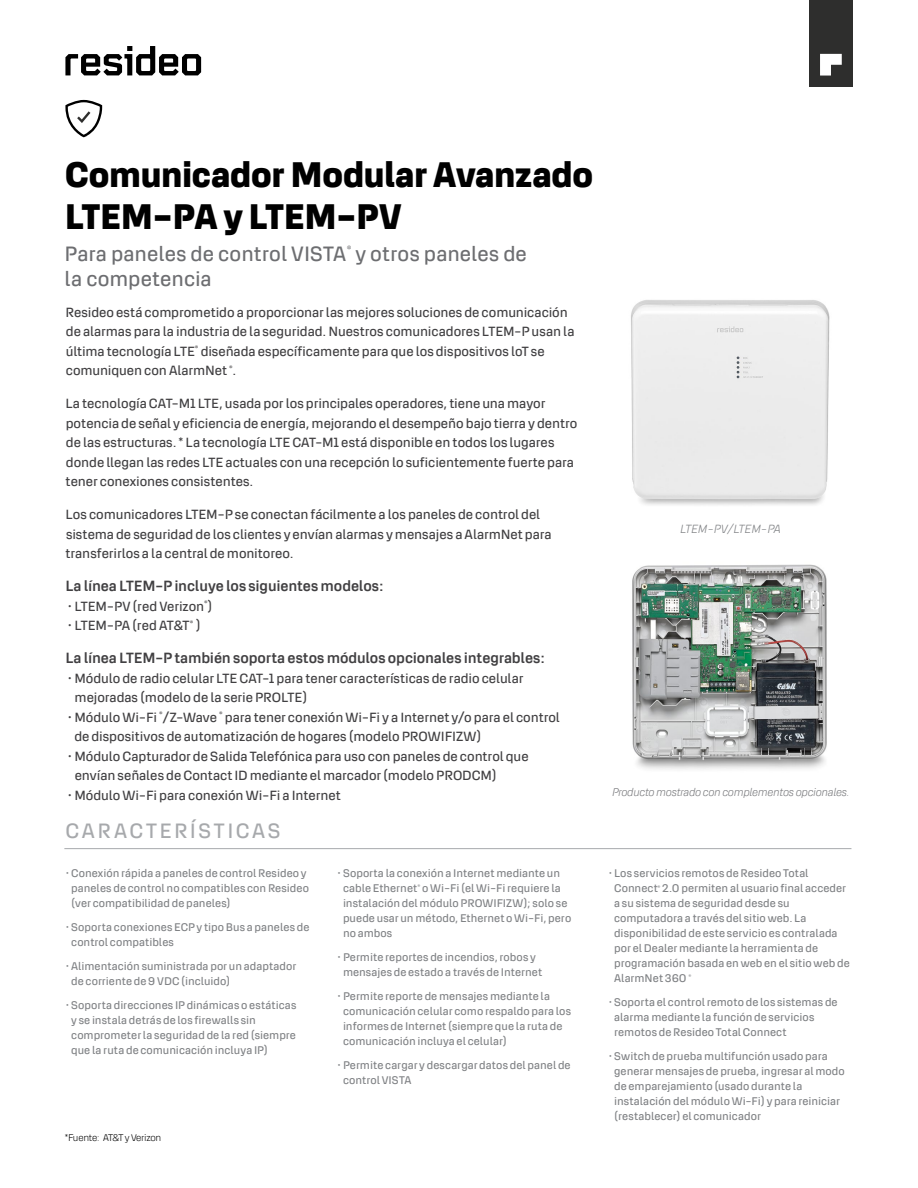
<style>
.page{position:relative;width:918px;height:1188px;background:#fff}
.page>*{position:absolute;margin:0;border:0;box-sizing:border-box;transform-origin:0 0}
.t1{font:900 36px/42px "Abloy Sans";letter-spacing:-.01em;color:#000}
.t2{font:21px/25.5px "Abloy Sans";letter-spacing:.005em;color:#6d6e71}
.t3{font:21px "Abloy Sans";letter-spacing:.125em;color:#a7a9ac}
.t4{font:500 15px "Abloy Sans";letter-spacing:-.01em;color:#414042}
.t5{font:13.5px/19.5px "Abloy Sans";letter-spacing:-.005em;color:#414042}
.t6{font:italic 300 12px "Abloy Sans";color:#808285}
.t7{font:11.25px/15px "Abloy Sans";letter-spacing:.005em;color:#808285}
.t8{font:italic 300 11.25px "Abloy Sans";letter-spacing:-.025em;color:#77787b}
.t9{font:300 9.75px "Abloy Sans";letter-spacing:-.025em;color:#000}
</style>
<div class="page">
<img style="left:631px;top:300px;width:199px;height:205px">
<img style="left:632px;top:564px;width:195px;height:206px">
<hr style="left:64px;top:848px;width:787px;height:1px;background:#a7a9ac">
<svg style="left:65px;top:100px;width:37px;height:37px"></svg>
<svg style="left:65px;top:46px;width:136px;height:29px"></svg>
<div style="left:809px;top:0;width:44px;height:86px;background:#2e2e2d"></div>
<svg style="left:820px;top:53px;width:22px;height:23px"></svg>
<h1 class="t1" style="left:65px;top:151px;width:530px">Comunicador Modular Avanzado<br>LTEM-PA y LTEM-PV</h1>
<h2 class="t2" style="left:64px;top:240px;width:464px">Para paneles de control VISTA<sup>®</sup> y otros paneles de la competencia</h2>
<p class="t5" style="left:65px;top:302px;width:511px">Resideo está comprometido a proporcionar las mejores soluciones de comunicación de alarmas para la industria de la seguridad. Nuestros comunicadores LTEM-P usan la última tecnología LTE<sup>®</sup> diseñada específicamente para que los dispositivos loT se comuniquen con AlarmNet <sup>®</sup>.</p>
<p class="t5" style="left:65px;top:393px;width:513px">La tecnología CAT-M1 LTE, usada por los principales operadores, tiene una mayor potencia de señal y eficiencia de energía, mejorando el desempeño bajo tierra y dentro de las estructuras. * La tecnología LTE CAT-M1 está disponible en todos los lugares donde llegan las redes LTE actuales con una recepción lo suficientemente fuerte para tener conexiones consistentes.</p>
<p class="t5" style="left:65px;top:504px;width:488px">Los comunicadores LTEM-P se conectan fácilmente a los paneles de control del sistema de seguridad de los clientes y envían alarmas y mensajes a AlarmNet para transferirlos a la central de monitoreo.</p>
<h3 class="t4" style="left:65px;top:575px;width:320px">La línea LTEM-P incluye los siguientes modelos:</h3>
<p class="t5" style="left:68px;top:596px;width:147px">• LTEM-PV (red Verizon<sup>®</sup>)</p>
<p class="t5" style="left:68px;top:615px;width:135px">• LTEM-PA (red AT&amp;T<sup>®</sup> )</p>
<h3 class="t4" style="left:65px;top:647px;width:481px">La línea LTEM-P también soporta estos módulos opcionales integrables:</h3>
<p class="t5" style="left:75px;top:668px;width:450px;text-indent:-7px">• Módulo de radio celular LTE CAT-1 para tener características de radio celular mejoradas (modelo de la serie PROLTE)</p>
<p class="t5" style="left:74px;top:707px;width:487px;text-indent:-7px">• Módulo Wi-Fi <sup>®</sup>/Z-Wave <sup>®</sup> para tener conexión Wi-Fi y a Internet y/o para el control de dispositivos de automatización de hogares (modelo PROWIFIZW)</p>
<p class="t5" style="left:75px;top:746px;width:455px;text-indent:-7px">• Módulo Capturador de Salida Telefónica para uso con paneles de control que envían señales de Contact ID mediante el marcador (modelo PRODCM)</p>
<p class="t5" style="left:68px;top:785px;width:275px">• Módulo Wi-Fi para conexión Wi-Fi a Internet</p>
<h2 class="t3" style="left:65px;top:816px;width:217px">CARACTERÍSTICAS</h2>
<p class="t7" style="left:71px;top:865px;width:239px;text-indent:-6px">• Conexión rápida a paneles de control Resideo y paneles de control no compatibles con Resideo (ver compatibilidad de paneles)</p>
<p class="t7" style="left:71px;top:919px;width:240px;text-indent:-6px">• Soporta conexiones ECP y tipo Bus a paneles de control compatibles</p>
<p class="t7" style="left:71px;top:958px;width:227px;text-indent:-6px">• Alimentación suministrada por un adaptador de corriente de 9 VDC (incluido)</p>
<p class="t7" style="left:71px;top:997px;width:227px;text-indent:-6px">• Soporta direcciones IP dinámicas o estáticas y se instala detrás de los firewalls sin comprometer la seguridad de la red (siempre que la ruta de comunicación incluya IP)</p>
<p class="t9" style="left:65px;top:1131px;width:98px">*Fuente: AT&amp;T y Verizon</p>
<p class="t7" style="left:343px;top:865px;width:230px;text-indent:-6px">• Soporta la conexión a Internet mediante un cable Ethernet<sup>®</sup> o Wi-Fi (el Wi-Fi requiere la instalación del módulo PROWIFIZW); solo se puede usar un método, Ethernet o Wi-Fi, pero no ambos</p>
<p class="t7" style="left:337px;top:949px;width:206px;text-align:center">• Permite reportes de incendios, robos y mensajes de estado a través de Internet</p>
<p class="t7" style="left:343px;top:988px;width:230px;text-indent:-6px">• Permite reporte de mensajes mediante la comunicación celular como respaldo para los informes de Internet (siempre que la ruta de comunicación incluya el celular)</p>
<p class="t7" style="left:343px;top:1057px;width:229px;text-indent:-6px">• Permite cargar y descargar datos del panel de control VISTA</p>
<p class="t6" style="left:680px;top:520px;width:102px">LTEM-PV/LTEM-PA</p>
<p class="t8" style="left:612px;top:784px;width:239px">Producto mostrado con complementos opcionales.</p>
<p class="t7" style="left:614px;top:865px;width:237px;text-indent:-6px">• Los servicios remotos de Resideo Total Connect<sup>®</sup> 2.0 permiten al usuario final acceder a su sistema de seguridad desde su computadora a través del sitio web. La disponibilidad de este servicio es contralada por el Dealer mediante la herramienta de programación basada en web en el sitio web de AlarmNet 360 <sup>®</sup></p>
<p class="t7" style="left:614px;top:994px;width:225px;text-indent:-6px">• Soporta el control remoto de los sistemas de alarma mediante la función de servicios remotos de Resideo Total Connect</p>
<p class="t7" style="left:614px;top:1048px;width:232px;text-indent:-6px">• Switch de prueba multifunción usado para generar mensajes de prueba, ingresar al modo de emparejamiento (usado durante la instalación del módulo Wi-Fi) y para reiniciar (restablecer) el comunicador</p>
</div>
